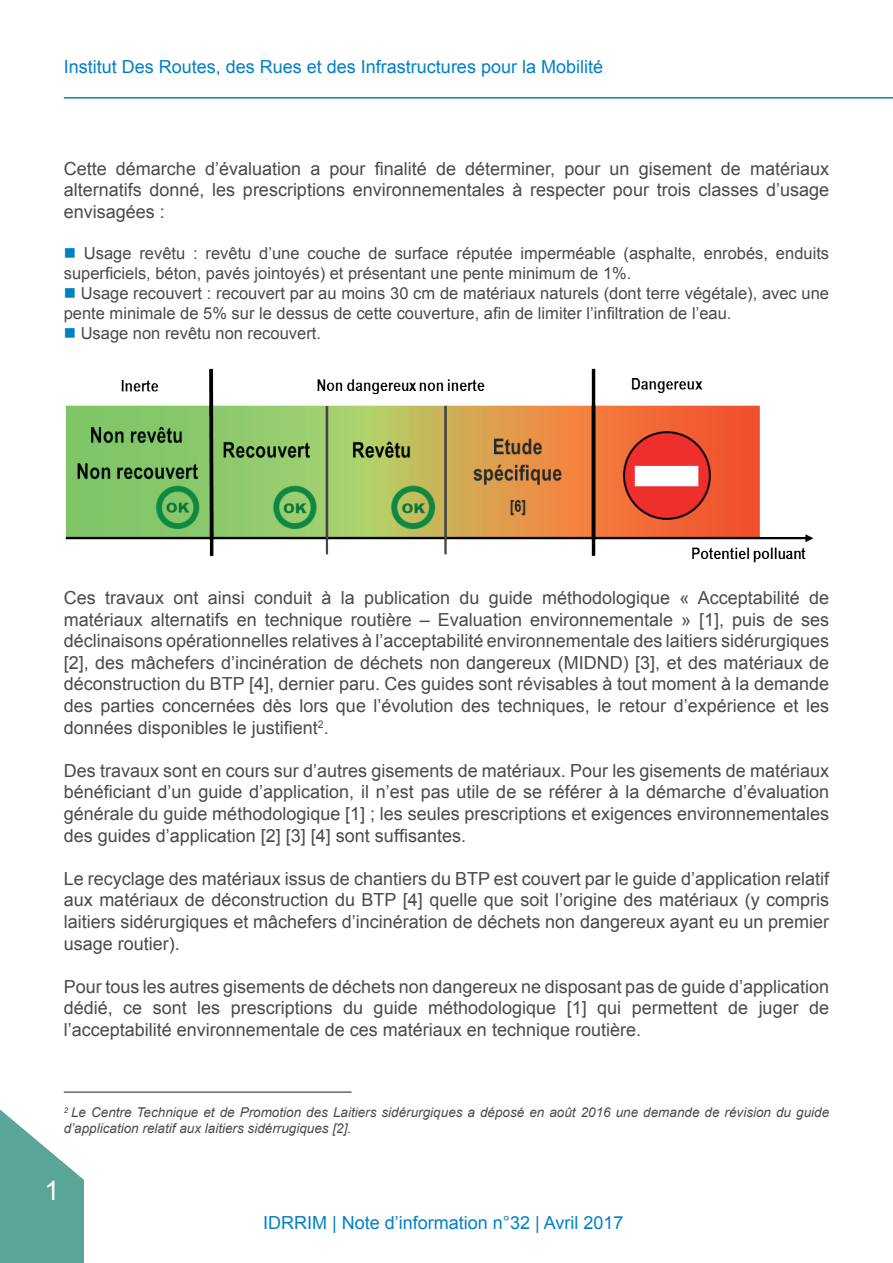
<style>
.page{position:relative;width:893px;height:1263px;background:#fff}
.page>*{position:absolute;margin:0;border:0;box-sizing:border-box;transform-origin:0 0}
.t1{font:27px "Arial";color:#fff}
.t2{font:18px/21.6px "Arial";color:#494a4b;text-align:justify}
.t3{font:18px "Arial";color:#0080c5}
.t4{font:16.5px/19.8px "Arial";color:#494a4b}
.t5{font:italic 13.5px/16.2px "Arial";color:#494a4b}
.s1{color:#0080c5}
</style>
<div class="page">
<svg style="left:0;top:1091px;width:84px;height:172px"></svg>
<hr style="left:64px;top:97px;width:829px;height:2px;background:#0080c5">
<img style="left:65px;top:369px;width:749px;height:194px">
<hr style="left:64px;top:1091px;width:288px;height:2px;background:#686d6b">
<p class="t3" style="left:64px;top:55px;width:541px">Institut Des Routes, des Rues et des Infrastructures pour la Mobilité</p>
<p class="t2" style="left:64px;top:158px;width:767px">Cette démarche d’évaluation a pour finalité de déterminer, pour un gisement de matériaux alternatifs donné, les prescriptions environnementales à respecter pour trois classes d’usage envisagées :</p>
<p class="t4" style="left:64px;top:244px;width:767px"><span class="s1">■</span> Usage revêtu : revêtu d’une couche de surface réputée imperméable (asphalte, enrobés, enduits superficiels, béton, pavés jointoyés) et présentant une pente minimum de 1%.</p>
<p class="t4" style="left:64px;top:283px;width:767px"><span class="s1">■</span> Usage recouvert : recouvert par au moins 30 cm de matériaux naturels (dont terre végétale), avec une pente minimale de 5% sur le dessus de cette couverture, afin de limiter l’infiltration de l’eau.</p>
<p class="t4" style="left:64px;top:323px;width:259px"><span class="s1">■</span> Usage non revêtu non recouvert.</p>
<p class="t2" style="left:64px;top:587px;width:767px">Ces travaux ont ainsi conduit à la publication du guide méthodologique « Acceptabilité de matériaux alternatifs en technique routière – Evaluation environnementale » [1], puis de ses déclinaisons opérationnelles relatives à l’acceptabilité environnementale des laitiers sidérurgiques [2], des mâchefers d’incinération de déchets non dangereux (MIDND) [3], et des matériaux de déconstruction du BTP [4], dernier paru. Ces guides sont révisables à tout moment à la demande des parties concernées dès lors que l’évolution des techniques, le retour d’expérience et les données disponibles le justifient<sup>2</sup>.</p>
<p class="t2" style="left:64px;top:760px;width:767px">Des travaux sont en cours sur d’autres gisements de matériaux. Pour les gisements de matériaux bénéficiant d’un guide d’application, il n’est pas utile de se référer à la démarche d’évaluation générale du guide méthodologique [1] ; les seules prescriptions et exigences environnementales des guides d’application [2] [3] [4] sont suffisantes.</p>
<p class="t2" style="left:64px;top:868px;width:767px">Le recyclage des matériaux issus de chantiers du BTP est couvert par le guide d’application relatif aux matériaux de déconstruction du BTP [4] quelle que soit l’origine des matériaux (y compris laitiers sidérurgiques et mâchefers d’incinération de déchets non dangereux ayant eu un premier usage routier).</p>
<p class="t2" style="left:64px;top:976px;width:767px">Pour tous les autres gisements de déchets non dangereux ne disposant pas de guide d’application dédié, ce sont les prescriptions du guide méthodologique [1] qui permettent de juger de l’acceptabilité environnementale de ces matériaux en technique routière.</p>
<p class="t5" style="left:64px;top:1104px;width:767px"><sup>2</sup> Le Centre Technique et de Promotion des Laitiers sidérurgiques a déposé en août 2016 une demande de révision du guide d’application relatif aux laitiers sidérrugiques [2].</p>
<h1 class="t1" style="left:45px;top:1172px;width:17px">1</h1>
<p class="t3" style="left:263px;top:1211px;width:362px">IDRRIM | Note d’information n°32 | Avril 2017</p>
</div>
